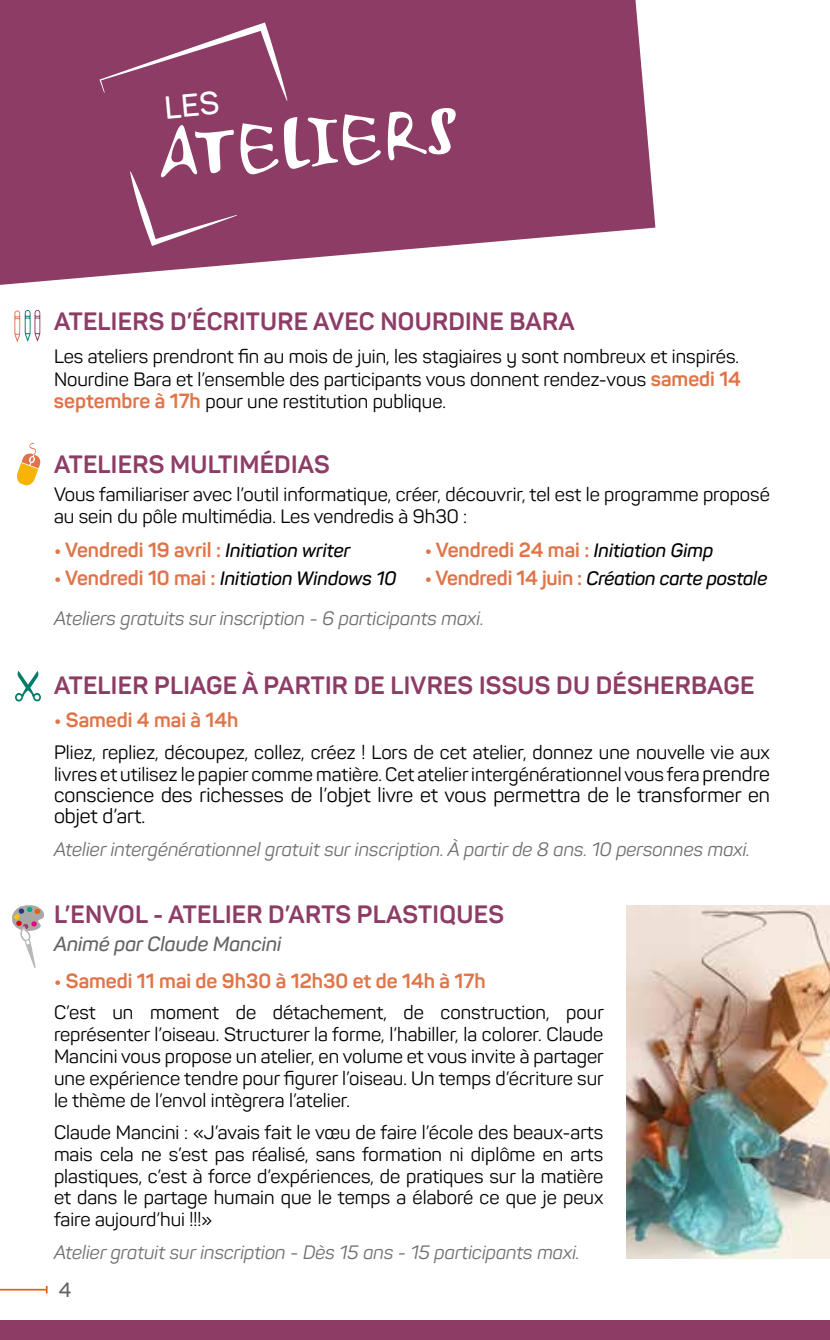
<style>
.page{position:relative;width:830px;height:1340px;background:#fff}
.page>*{position:absolute;margin:0;border:0;box-sizing:border-box;transform-origin:0 0}
.t1{font:68.62px "Airstream ITC";color:#fff}
.t2{font:700 24.75px "Panton";letter-spacing:.01em;color:#8d3c66}
.t3{font:700 20.25px "Panton";color:#e07448}
.t4{font:20.25px/21.4px "Panton";color:#000}
.t5{font:italic 600 20.25px "Panton";color:#646363}
.t6{font:600 20.25px "Panton";color:#646363}
.t7{font:19.12px/21.8px "Panton";color:#000;text-align:justify}
.t8{font:italic 19.12px/40.1px "Panton";color:#706f6f}
.t9{font:italic 600 19.12px "Panton";color:#000}
.s1{font-weight:700;font-size:20.25px;color:#e07448}
.s2{font-weight:600;font-style:italic;font-size:19.12px;color:#000}
.s3{font-weight:700;font-style:normal;font-size:20.25px;color:#e07448}
.s4{font-weight:600;color:#000}
.s5{font-size:20.25px}
</style>
<div class="page">
<hr style="left:0;top:1288px;width:47px;height:2px;background:#ea5b0b">
<svg style="left:46px;top:1285px;width:2px;height:8px"></svg>
<svg style="left:0;top:0;width:655px;height:285px;background:#9b557a"></svg>
<svg style="left:130px;top:171px;width:107px;height:75px;background:#964c72"></svg>
<svg style="left:12px;top:905px;width:32px;height:63px"></svg>
<svg style="left:15px;top:671px;width:26px;height:31px"></svg>
<svg style="left:16px;top:443px;width:25px;height:42px"></svg>
<svg style="left:14px;top:310px;width:26px;height:32px"></svg>
<div style="left:0;top:1320px;width:829px;height:19px;background:#8d3c66"></div>
<img style="left:626px;top:905px;width:203px;height:353px">
<svg style="left:99px;top:22px;width:188px;height:96px;background:#93476f"></svg>
<h1 class="t1" style="left:154px;top:110px;width:301px;rotate:-5deg">ATELIERS</h1>
<p class="t2" style="left:54px;top:306px;width:522px">ATELIERS D’ÉCRITURE AVEC NOURDINE BARA</p>
<p class="t7" style="left:54px;top:345px;width:688px;line-height:22.5px">Les ateliers prendront fin au mois de juin, les stagiaires y sont nombreux et inspirés.<br>Nourdine Bara et l’ensemble des participants vous donnent rendez-vous <span class="s1">samedi 14 septembre à 17h</span> pour une restitution publique.</p>
<p class="t2" style="left:54px;top:448px;width:277px">ATELIERS MULTIMÉDIAS</p>
<p class="t7" style="left:54px;top:483px;width:717px">Vous familiariser avec l’outil informatique, créer, découvrir, tel est le programme proposé au sein du pôle multimédia. Les vendredis à 9h30 :</p>
<p class="t3" style="left:54px;top:537px;width:298px">• Vendredi 19 avril : <span class="s2">Initiation writer</span></p>
<p class="t9" style="left:54px;top:566px;width:344px"><span class="s3">• Vendredi 10 mai :</span> Initiation Windows 10</p>
<p class="t3" style="left:424px;top:537px;width:290px">• Vendredi 24 mai : <span class="s2">Initiation Gimp</span></p>
<p class="t8" style="left:54px;top:558px;width:714px;text-indent:370px"><span class="s3">• Vendredi 14 juin :</span> <span class="s4">Création carte postale<br></span>Ateliers gratuits sur inscription - 6 participants maxi.</p>
<p class="t2" style="left:54px;top:669px;width:701px">ATELIER PLIAGE À PARTIR DE LIVRES ISSUS DU DÉSHERBAGE</p>
<p class="t3" style="left:54px;top:707px;width:186px">• Samedi 4 mai à 14h</p>
<p class="t7" style="left:54px;top:741px;width:717px">Pliez, repliez, découpez, collez, créez ! Lors de cet atelier, donnez une nouvelle vie aux livres et utilisez le papier comme matière. Cet atelier intergénérationnel vous fera <span class="s5">prendre</span></p>
<p class="t4" style="left:54px;top:784px;width:717px">conscience des richesses de l’objet livre et vous permettra de le transformer en objet d’art.</p>
<p class="t8" style="left:54px;top:829px;width:697px">Atelier intergénérationnel gratuit sur inscription. À partir de 8 ans. 10 personnes maxi.</p>
<p class="t2" style="left:54px;top:899px;width:451px">L’ENVOL - ATELIER D’ARTS PLASTIQUES</p>
<p class="t5" style="left:54px;top:931px;width:229px">Animé par Claude Mancini</p>
<p class="t3" style="left:54px;top:968px;width:433px">• Samedi 11 mai de 9h30 à 12h30 et de 14h à 17h</p>
<p class="t7" style="left:54px;top:1001px;width:551px">C’est un moment de détachement, de construction, pour représenter l’oiseau. Structurer la forme, l’habiller, la colorer. Claude Mancini vous propose un atelier, en volume et vous invite à partager une expérience tendre pour figurer l’oiseau. Un temps d’écriture sur le thème de l’envol intègrera l’atelier.</p>
<p class="t7" style="left:54px;top:1120px;width:550px">Claude Mancini : «J’avais fait le vœu de faire l’école des beaux-arts mais cela ne s’est pas réalisé, sans formation ni diplôme en arts plastiques, c’est à force d’expériences, de pratiques sur la matière et dans le partage humain que le temps a élaboré ce que je peux faire aujourd’hui !!!»</p>
<p class="t8" style="left:54px;top:1232px;width:527px">Atelier gratuit sur inscription - Dès 15 ans - 15 participants maxi.</p>
<p class="t6" style="left:59px;top:1277px;width:14px">4</p>
</div>
